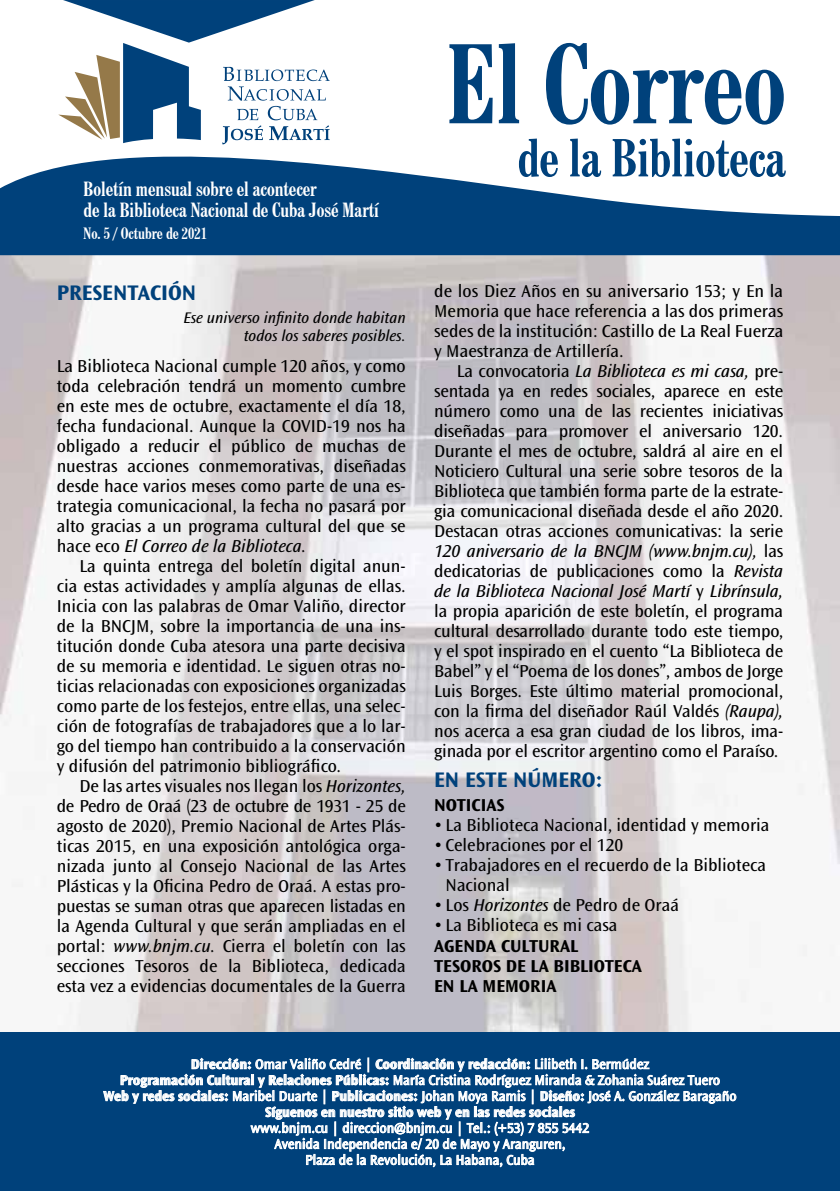
<style>
.page{position:relative;width:840px;height:1191px;background:#fff}
.page>*{position:absolute;margin:0;border:0;box-sizing:border-box;transform-origin:0 0}
.t1{font:700 22px "Ocean Sans Std";color:#00417b}
.t2{font:700 condensed 20px/21.6px "Century Schoolbook BT";color:#fff}
.t3{font:18px/20px "Ocean Sans Std";color:#000;text-align:justify}
.t4{font:700 18px/20px "Ocean Sans Std";color:#000}
.t5{font:italic 16px/18px "Ocean Sans Std";color:#000;text-align:right}
.t6{font:700 condensed 16px "Century Schoolbook BT";color:#fff}
.t7{font:700 14px/16px "Ocean Sans Std";color:#fff;text-align:center}
.t8{font:14px/16px "Ocean Sans Std";color:#fff;text-align:center}
.s1{font-style:italic}
.s2{font-weight:400}
</style>
<div class="page">
<img style="left:0;top:255px;width:839px;height:777px">
<div style="left:0;top:1032px;width:839px;height:159px;background:#00417b"></div>
<div style="left:729px;top:1093px;width:6px;height:8px;border:1px solid #fff;border-radius:50%"></div>
<svg style="left:103px;top:1057px;width:631px;height:110px"></svg>
<svg style="left:449px;top:44px;width:43px;height:79px"></svg>
<svg style="left:498px;top:43px;width:21px;height:80px"></svg>
<svg style="left:546px;top:43px;width:237px;height:82px"></svg>
<svg style="left:58px;top:0;width:271px;height:128px"></svg>
<svg style="left:0;top:128px;width:839px;height:127px;fill:#00417b"></svg>
<p class="t2" style="left:84px;top:178px;width:296px">Boletín mensual sobre el acontecer<br>de la Biblioteca Nacional de Cuba José Martí</p>
<p class="t6" style="left:84px;top:223px;width:125px">No. 5 / Octubre de 2021</p>
<p class="t1" style="left:57px;top:280px;width:141px">PRESENTACIÓN</p>
<p class="t5" style="left:183px;top:309px;width:224px">Ese universo infinito donde habitan todos los saberes posibles.</p>
<p class="t3" style="left:57px;top:356px;width:350px">La Biblioteca Nacional cumple 120 años, y como toda celebración tendrá un momento cumbre en este mes de octubre, exactamente el día 18, fecha fundacional. Aunque la COVID-19 nos ha obligado a reducir el público de muchas de nuestras acciones conmemorativas, diseñadas desde hace varios meses como parte de una es&shy;trategia comunicacional, la fecha no pasará por alto gracias a un programa cultural del que se hace eco <span class="s1">El Correo de la Biblioteca.</span></p>
<p class="t3" style="left:57px;top:556px;width:350px;text-indent:23px">La quinta entrega del boletín digital anun&shy;cia estas actividades y amplía algunas de ellas.<br>Inicia con las palabras de Omar Valiño, director de la BNCJM, sobre la importancia de una ins&shy;titución donde Cuba atesora una parte decisiva de su memoria e identidad. Le siguen otras no&shy;ticias relacionadas con exposiciones organizadas como parte de los festejos, entre ellas, una selec&shy;ción de fotografías de trabajadores que a lo lar&shy;go del tiempo han contribuido a la conservación y difusión del patrimonio bibliográfico.</p>
<p class="t3" style="left:57px;top:776px;width:350px;text-indent:23px">De las artes visuales nos llegan los <span class="s1">Horizontes, </span>de Pedro de Oraá (23 de octubre de 1931 - 25 de agosto de 2020), Premio Nacional de Artes Plás&shy;ticas 2015, en una exposición antológica orga&shy;nizada junto al Consejo Nacional de las Artes Plásticas y la Oficina Pedro de Oraá. A estas pro&shy;puestas se suman otras que aparecen listadas en la Agenda Cultural y que serán ampliadas en el portal: <span class="s1">www.bnjm.cu.</span> Cierra el boletín con las secciones Tesoros de la Biblioteca, dedicada esta vez a evidencias documentales de la Guerra</p>
<p class="t3" style="left:434px;top:281px;width:350px">de los Diez Años en su aniversario 153; y En la Memoria que hace referencia a las dos primeras sedes de la institución: Castillo de La Real Fuerza y Maestranza de Artillería.</p>
<p class="t3" style="left:434px;top:361px;width:350px;text-indent:23px">La convocatoria <span class="s1">La Biblioteca es mi casa,</span> pre&shy;sentada ya en redes sociales, aparece en este número como una de las recientes iniciativas diseñadas para promover el aniversario 120.<br>Durante el mes de octubre, saldrá al aire en el Noticiero Cultural una serie sobre tesoros de la Biblioteca que también forma parte de la estrate&shy;gia comunicacional diseñada desde el año 2020.<br>Destacan otras acciones comunicativas: la serie <span class="s1">120 aniversario de la BNCJM (www.bnjm.cu),</span> las dedicatorias de publicaciones como la <span class="s1">Revista de la Biblioteca Nacional José Martí</span> y <span class="s1">Librínsula, </span>la propia aparición de este boletín, el programa cultural desarrollado durante todo este tiempo, y el spot inspirado en el cuento “La Biblioteca de Babel” y el “Poema de los dones”, ambos de Jorge Luis Borges. Este último material promocional, con la firma del diseñador Raúl Valdés <span class="s1">(Raupa), </span>nos acerca a esa gran ciudad de los libros, ima&shy;ginada por el escritor argentino como el Paraíso.</p>
<p class="t1" style="left:434px;top:768px;width:170px">EN ESTE NÚMERO:</p>
<p class="t4" style="left:434px;top:795px;width:72px">NOTICIAS</p>
<p class="t3" style="left:434px;top:815px;width:336px">• La Biblioteca Nacional, identidad y memoria</p>
<p class="t3" style="left:434px;top:835px;width:191px">• Celebraciones por el 120</p>
<p class="t3" style="left:445px;top:855px;width:322px;text-indent:-11px">• Trabajadores en el recuerdo de la Biblioteca<br>Nacional</p>
<p class="t3" style="left:434px;top:895px;width:246px">• Los <span class="s1">Horizontes</span> de Pedro de Oraá</p>
<p class="t3" style="left:434px;top:915px;width:185px">• La Biblioteca es mi casa</p>
<p class="t4" style="left:434px;top:936px;width:209px">AGENDA CULTURAL<br>TESOROS DE LA BIBLIOTECA<br>EN LA MEMORIA</p>
<p class="t7" style="left:103px;top:1056px;width:634px">Dirección: <span class="s2">Omar Valiño Cedré |</span> Coordinación y redacción: <span class="s2">Lilibeth I. Bermúdez<br></span>Programación Cultural y Relaciones Públicas: <span class="s2">María Cristina Rodríguez Miranda &amp; Zohania Suárez Tuero<br></span>Web y redes sociales: <span class="s2">Maribel Duarte |</span> Publicaciones: <span class="s2">Johan Moya Ramis |</span> Diseño: <span class="s2">José A. González Baragaño </span>Síguenos en nuestro sitio web y en las redes sociales</p>
<p class="t8" style="left:250px;top:1120px;width:340px">www.bnjm.cu | direccion@bnjm.cu | Tel.: (+53) 7 855 5442<br>Avenida Independencia e/ 20 de Mayo y Aranguren,<br>Plaza de la Revolución, La Habana, Cuba</p>
</div>
